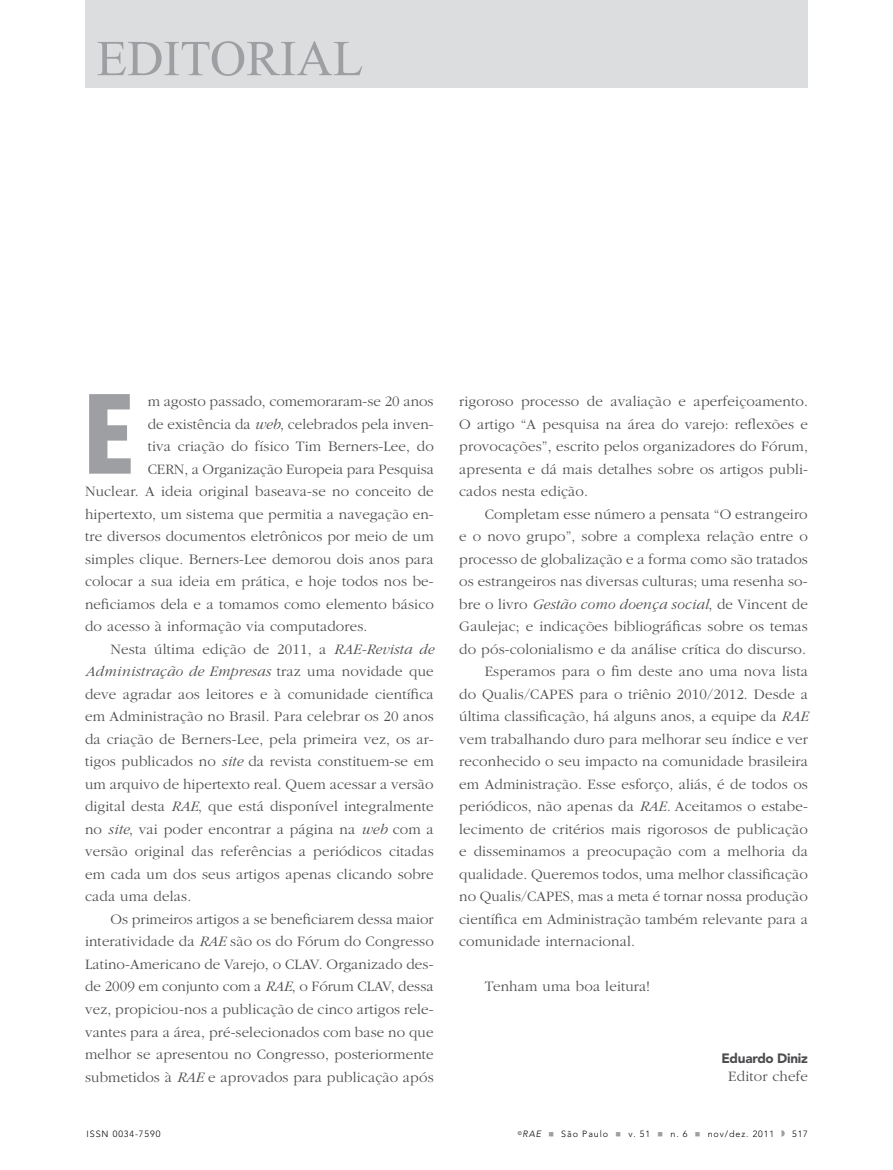
<style>
.page{position:relative;width:893px;height:1170px;background:#fff}
.page>*{position:absolute;margin:0;border:0;box-sizing:border-box;transform-origin:0 0}
.t1{font:99.45px "Helvetica Inserat";color:#9d9fa2}
.t2{font:50.25px "Times New Roman";color:#9d9fa2}
.t3{font:300 15px/22.5px "Garamond";letter-spacing:.01em;color:#4d4d4f;text-align:justify}
.t4{font:italic 300 15px "Garamond";letter-spacing:.01em;color:#4d4d4f}
.t5{font:900 13.5px "Avenir LT Std";letter-spacing:-.02em;color:#4d4d4f}
.t6{font:300 9px "Avenir LT Std";letter-spacing:.1em;color:#000}
.s1{font-style:italic}
.s2{font-style:normal}
.s3{color:#9d9fa2}
</style>
<div class="page">
<svg style="left:781px;top:1130px;width:4px;height:6px"></svg>
<div style="left:85px;top:0;width:723px;height:87px;background:#dcddde"></div>
<h2 class="t2" style="left:97px;top:25px;width:268px">EDITORIAL</h2>
<h1 class="t1" style="left:85px;top:375px;width:51px">E</h1>
<p class="t3" style="left:148px;top:390px;width:287px">m agosto passado, comemoraram-se 20 anos</p>
<p class="t3" style="left:148px;top:413px;width:287px">de existência da <span class="s1">web</span>, celebrados pela inven-</p>
<p class="t3" style="left:148px;top:435px;width:288px">tiva criação do físico Tim Berners-Lee, do</p>
<p class="t3" style="left:148px;top:458px;width:288px">CERN, a Organização Europeia para Pesquisa</p>
<p class="t3" style="left:85px;top:480px;width:350px">Nuclear. A ideia original baseava-se no conceito de</p>
<p class="t3" style="left:85px;top:503px;width:350px">hipertexto, um sistema que permitia a navegação en-</p>
<p class="t3" style="left:85px;top:525px;width:350px">tre diversos documentos eletrônicos por meio de um</p>
<p class="t3" style="left:85px;top:548px;width:350px">simples clique. Berners-Lee demorou dois anos para</p>
<p class="t3" style="left:85px;top:570px;width:350px">colocar a sua ideia em prática, e hoje todos nos be-</p>
<p class="t3" style="left:85px;top:593px;width:350px">neficiamos dela e a tomamos como elemento básico</p>
<p class="t3" style="left:85px;top:615px;width:284px">do acesso à informação via computadores.</p>
<p class="t3" style="left:111px;top:638px;width:325px">Nesta última edição de 2011, a <span class="s1">RAE-Revista de</span></p>
<p class="t4" style="left:85px;top:663px;width:350px">Administração de Empresas <span class="s2">traz uma novidade que</span></p>
<p class="t3" style="left:85px;top:683px;width:350px">deve agradar aos leitores e à comunidade científica</p>
<p class="t3" style="left:85px;top:705px;width:350px">em Administração no Brasil. Para celebrar os 20 anos</p>
<p class="t3" style="left:85px;top:728px;width:350px">da criação de Berners-Lee, pela primeira vez, os ar-</p>
<p class="t3" style="left:85px;top:750px;width:350px">tigos publicados no <span class="s1">site</span> da revista constituem-se em</p>
<p class="t3" style="left:85px;top:773px;width:350px">um arquivo de hipertexto real. Quem acessar a versão</p>
<p class="t3" style="left:85px;top:795px;width:350px">digital desta <span class="s1">RAE</span>, que está disponível integralmente</p>
<p class="t3" style="left:85px;top:818px;width:350px">no <span class="s1">site</span>, vai poder encontrar a página na <span class="s1">web</span> com a</p>
<p class="t3" style="left:85px;top:840px;width:350px">versão original das referências a periódicos citadas</p>
<p class="t3" style="left:85px;top:863px;width:350px">em cada um dos seus artigos apenas clicando sobre</p>
<p class="t3" style="left:85px;top:885px;width:108px">cada uma delas.</p>
<p class="t3" style="left:111px;top:908px;width:324px">Os primeiros artigos a se beneficiarem dessa maior</p>
<p class="t3" style="left:85px;top:930px;width:350px">interatividade da <span class="s1">RAE</span> são os do Fórum do Congresso</p>
<p class="t3" style="left:85px;top:953px;width:350px">Latino-Americano de Varejo, o CLAV. Organizado des-</p>
<p class="t3" style="left:85px;top:975px;width:350px">de 2009 em conjunto com a <span class="s1">RAE</span>, o Fórum CLAV, dessa</p>
<p class="t3" style="left:85px;top:998px;width:350px">vez, propiciou-nos a publicação de cinco artigos rele-</p>
<p class="t3" style="left:85px;top:1020px;width:350px">vantes para a área, pré-selecionados com base no que</p>
<p class="t3" style="left:85px;top:1043px;width:350px">melhor se apresentou no Congresso, posteriormente</p>
<p class="t3" style="left:85px;top:1065px;width:350px">submetidos à <span class="s1">RAE</span> e aprovados para publicação após</p>
<p class="t3" style="left:459px;top:390px;width:350px">rigoroso processo de avaliação e aperfeiçoamento.<br>O artigo “A pesquisa na área do varejo: reflexões e provocações”, escrito pelos organizadores do Fórum, apresenta e dá mais detalhes sobre os artigos publi&shy;cados nesta edição.</p>
<p class="t3" style="left:485px;top:503px;width:324px">Completam esse número a pensata “O estrangeiro</p>
<p class="t3" style="left:459px;top:525px;width:350px">e o novo grupo”, sobre a complexa relação entre o</p>
<p class="t3" style="left:459px;top:548px;width:350px">processo de globalização e a forma como são tratados</p>
<p class="t3" style="left:459px;top:570px;width:350px">os estrangeiros nas diversas culturas; uma resenha so-</p>
<p class="t4" style="left:459px;top:596px;width:350px"><span class="s2">bre o livro</span> Gestão como doença social<span class="s2">, de Vincent de</span></p>
<p class="t3" style="left:459px;top:615px;width:350px">Gaulejac; e indicações bibliográficas sobre os temas</p>
<p class="t3" style="left:459px;top:638px;width:348px">do pós-colonialismo e da análise crítica do discurso.</p>
<p class="t3" style="left:485px;top:660px;width:325px">Esperamos para o fim deste ano uma nova lista</p>
<p class="t3" style="left:459px;top:683px;width:350px">do Qualis/CAPES para o triênio 2010/2012. Desde a</p>
<p class="t3" style="left:459px;top:705px;width:350px">última classificação, há alguns anos, a equipe da <span class="s1">RAE</span></p>
<p class="t3" style="left:459px;top:728px;width:350px">vem trabalhando duro para melhorar seu índice e ver</p>
<p class="t3" style="left:459px;top:750px;width:350px">reconhecido o seu impacto na comunidade brasileira</p>
<p class="t3" style="left:459px;top:773px;width:350px">em Administração. Esse esforço, aliás, é de todos os</p>
<p class="t3" style="left:459px;top:795px;width:350px">periódicos, não apenas da <span class="s1">RAE.</span> Aceitamos o estabe-</p>
<p class="t3" style="left:459px;top:818px;width:350px">lecimento de critérios mais rigorosos de publicação</p>
<p class="t3" style="left:459px;top:840px;width:350px">e disseminamos a preocupação com a melhoria da</p>
<p class="t3" style="left:459px;top:863px;width:350px">qualidade. Queremos todos, uma melhor classificação</p>
<p class="t3" style="left:459px;top:885px;width:350px">no Qualis/CAPES, mas a meta é tornar nossa produção</p>
<p class="t3" style="left:459px;top:908px;width:350px">científica em Administração também relevante para a</p>
<p class="t3" style="left:459px;top:930px;width:177px">comunidade internacional.</p>
<p class="t3" style="left:485px;top:975px;width:167px">Tenham uma boa leitura!</p>
<p class="t5" style="left:721px;top:1049px;width:88px">Eduardo Diniz</p>
<p class="t3" style="left:728px;top:1064px;width:81px">Editor chefe</p>
<p class="t6" style="left:87px;top:1128px;width:75px">ISSN 0034-7590</p>
<p class="t6" style="left:518px;top:1128px;width:258px"><sup>©</sup><span class="s1">RAE</span> <span class="s3">■</span> São Paulo <span class="s3">■</span> v. 51 <span class="s3">■</span> n. 6 <span class="s3">■</span> nov/dez. 2011</p>
<p class="t6" style="left:792px;top:1128px;width:17px">517</p>
</div>
